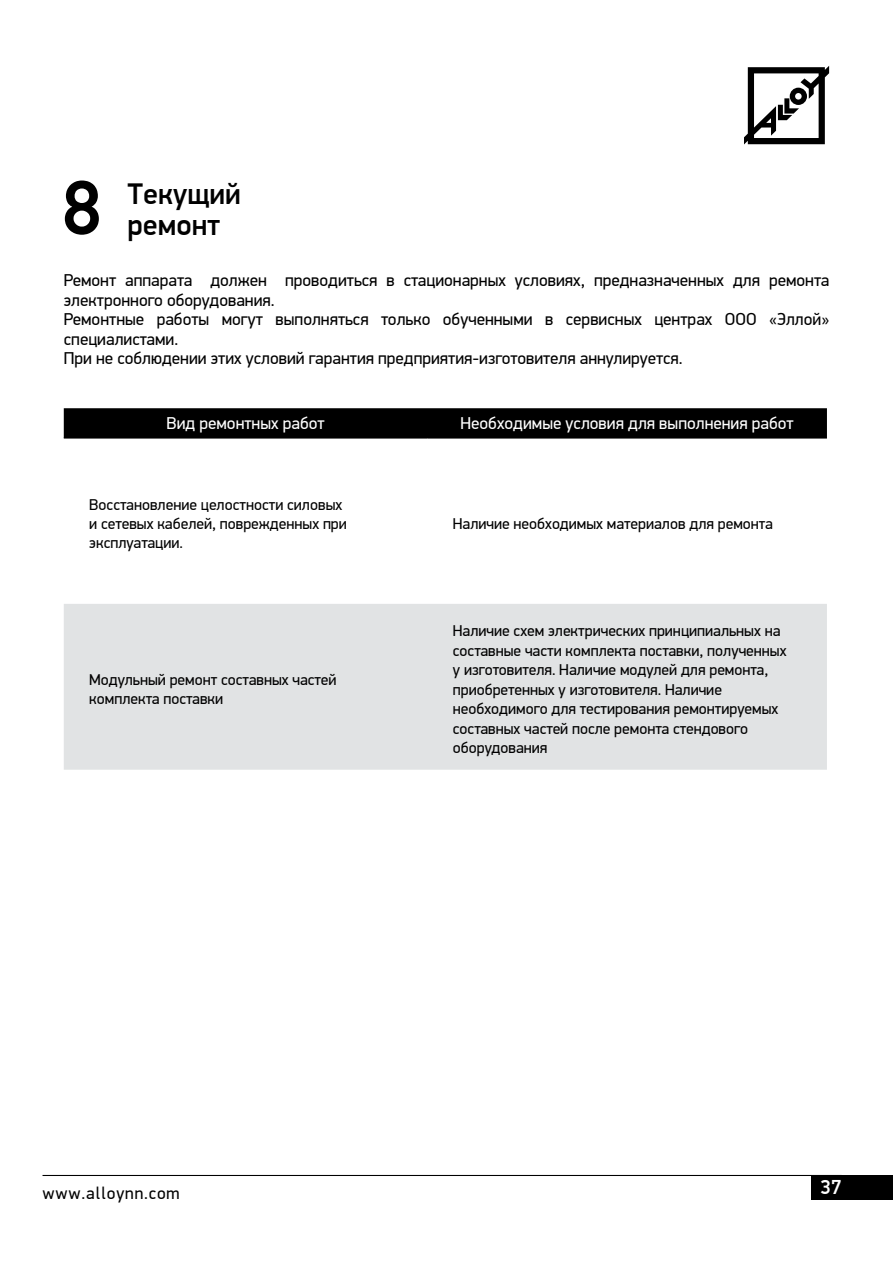
<style>
.page{position:relative;width:893px;height:1263px;background:#fff}
.page>*{position:absolute;margin:0;border:0;box-sizing:border-box;transform-origin:0 0}
.t1{font:500 30px/31.5px "PF Din Display Pro";color:#000}
.t2{font:500 20.4px "PF Din Display Pro";color:#fff}
.t3{font:17.25px/19.5px "PF Din Display Pro";color:#000}
.t4{font:17.25px "PF Din Display Pro";color:#fff}
.t5{font:17.25px "PF Din Display Pro";letter-spacing:.05em;color:#000}
.t6{font:15.75px/19.5px "PF Din Display Pro";color:#000}
</style>
<div class="page">
<svg style="left:744px;top:66px;width:85px;height:79px"></svg>
<div style="left:811px;top:1175px;width:82px;height:24px;background:#000"></div>
<hr style="left:43px;top:1175px;width:799px;height:1px;background:#000">
<svg style="left:65px;top:180px;width:34px;height:55px"></svg>
<div style="left:64px;top:408px;width:763px;height:29px;background:#000"></div>
<div style="left:64px;top:604px;width:763px;height:166px;background:#e1e3e4"></div>
<hr style="left:64px;top:437px;width:363px;height:2px;background:#000">
<hr style="left:427px;top:437px;width:400px;height:2px;background:#000">
<h1 class="t1" style="left:128px;top:178px;width:115px">Текущий ремонт</h1>
<p class="t3" style="left:64px;top:271px;width:767px">Ремонт аппарата должен проводиться в стационарных условиях, предназначенных для ремонта электронного оборудования.<br>Ремонтные работы могут выполняться только обученными в сервисных центрах ООО «Эллой» специалистами.<br>При не соблюдении этих условий гарантия предприятия-изготовителя аннулируется.</p>
<p class="t4" style="left:166px;top:413px;width:160px">Вид ремонтных работ</p>
<p class="t4" style="left:461px;top:413px;width:335px">Необходимые условия для выполнения работ</p>
<p class="t6" style="left:89px;top:495px;width:259px;line-height:18.9px">Восстановление целостности силовых и сетевых кабелей, поврежденных при эксплуатации.</p>
<p class="t6" style="left:89px;top:671px;width:249px;line-height:18.9px">Модульный ремонт составных частей комплекта поставки</p>
<p class="t6" style="left:453px;top:514px;width:321px">Наличие необходимых материалов для ремонта</p>
<p class="t6" style="left:453px;top:621px;width:335px">Наличие схем электрических принципиальных на составные части комплекта поставки, полученных у изготовителя. Наличие модулей для ремонта, приобретенных у изготовителя. Наличие необходимого для тестирования ремонтируемых составных частей после ремонта стендового оборудования</p>
<p class="t5" style="left:43px;top:1183px;width:139px">www.alloynn.com</p>
<p class="t2" style="left:820px;top:1175px;width:23px">37</p>
</div>
